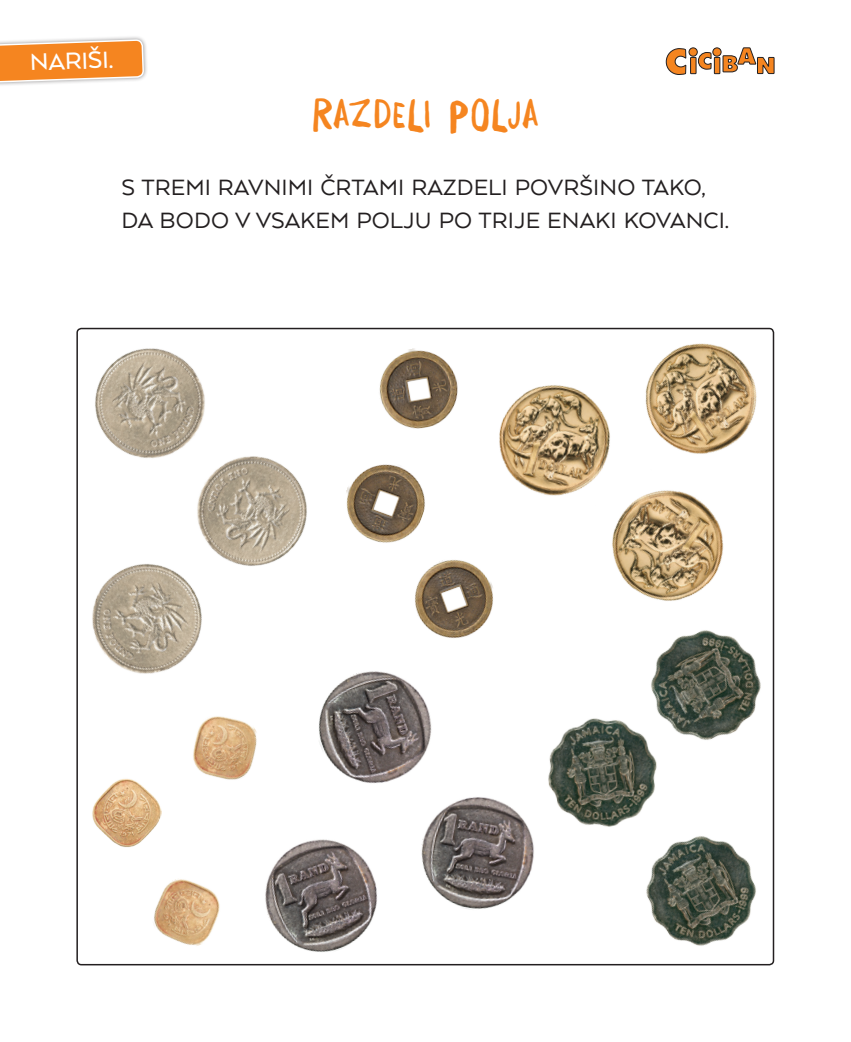
<style>
.page{position:relative;width:851px;height:1042px;background:#fff}
.page>*{position:absolute;margin:0;border:0;box-sizing:border-box;transform-origin:0 0}
.t1{font:39px "Daft Brush";letter-spacing:.04em;color:#f58520}
.t2{font:500 27px "Arquitecta";color:#fff}
.t3{font:25.5px/33.5px "Arquitecta";letter-spacing:.005em;color:#231f20}
</style>
<div class="page">
<img style="left:421px;top:797px;width:113px;height:112px">
<img style="left:76px;top:327px;width:156px;height:157px">
<img style="left:621px;top:327px;width:154px;height:151px">
<img style="left:92px;top:778px;width:69px;height:69px">
<img style="left:651px;top:605px;width:124px;height:156px">
<img style="left:379px;top:348px;width:79px;height:81px">
<img style="left:193px;top:716px;width:64px;height:64px">
<img style="left:154px;top:879px;width:66px;height:67px">
<img style="left:415px;top:560px;width:78px;height:78px">
<img style="left:346px;top:464px;width:79px;height:79px">
<img style="left:499px;top:371px;width:125px;height:125px">
<img style="left:587px;top:465px;width:159px;height:159px">
<img style="left:248px;top:839px;width:147px;height:127px">
<img style="left:548px;top:706px;width:121px;height:121px">
<img style="left:623px;top:812px;width:152px;height:154px">
<img style="left:169px;top:429px;width:138px;height:137px">
<img style="left:76px;top:541px;width:148px;height:157px">
<img style="left:318px;top:671px;width:130px;height:130px">
<div style="left:0;top:35px;width:148px;height:52px;background:#231f20;opacity:.5"></div>
<svg style="left:0;top:35px;width:143px;height:47px"></svg>
<div style="left:714px;top:57px;width:5px;height:17px;background:#f58520"></div>
<div style="left:714px;top:57px;width:6px;height:17px;border:1px solid #231f20"></div>
<svg style="left:698px;top:52px;width:13px;height:18px"></svg>
<div style="left:690px;top:57px;width:6px;height:17px;background:#f58520"></div>
<div style="left:690px;top:57px;width:6px;height:17px;border:1px solid #231f20"></div>
<svg style="left:665px;top:48px;width:21px;height:27px"></svg>
<svg style="left:722px;top:47px;width:52px;height:27px"></svg>
<div style="left:689px;top:48px;width:8px;height:8px;background:#f58520;border-radius:50%"></div>
<div style="left:688px;top:48px;width:9px;height:8px;border:1px solid #231f20;border-radius:50%"></div>
<div style="left:712px;top:48px;width:9px;height:8px;background:#f58520;border-radius:50%"></div>
<div style="left:712px;top:48px;width:9px;height:8px;border:1px solid #231f20;border-radius:50%"></div>
<p class="t2" style="left:29px;top:46px;width:85px;rotate:-2deg">NARIŠI.</p>
<h1 class="t1" style="left:313px;top:88px;width:226px">RAZDELI POLJA</h1>
<p class="t3" style="left:121px;top:169px;width:608px">S TREMI RAVNIMI ČRTAMI RAZDELI POVRŠINO TAKO,<br>DA BODO V VSAKEM POLJU PO TRIJE ENAKI KOVANCI.</p>
</div>
